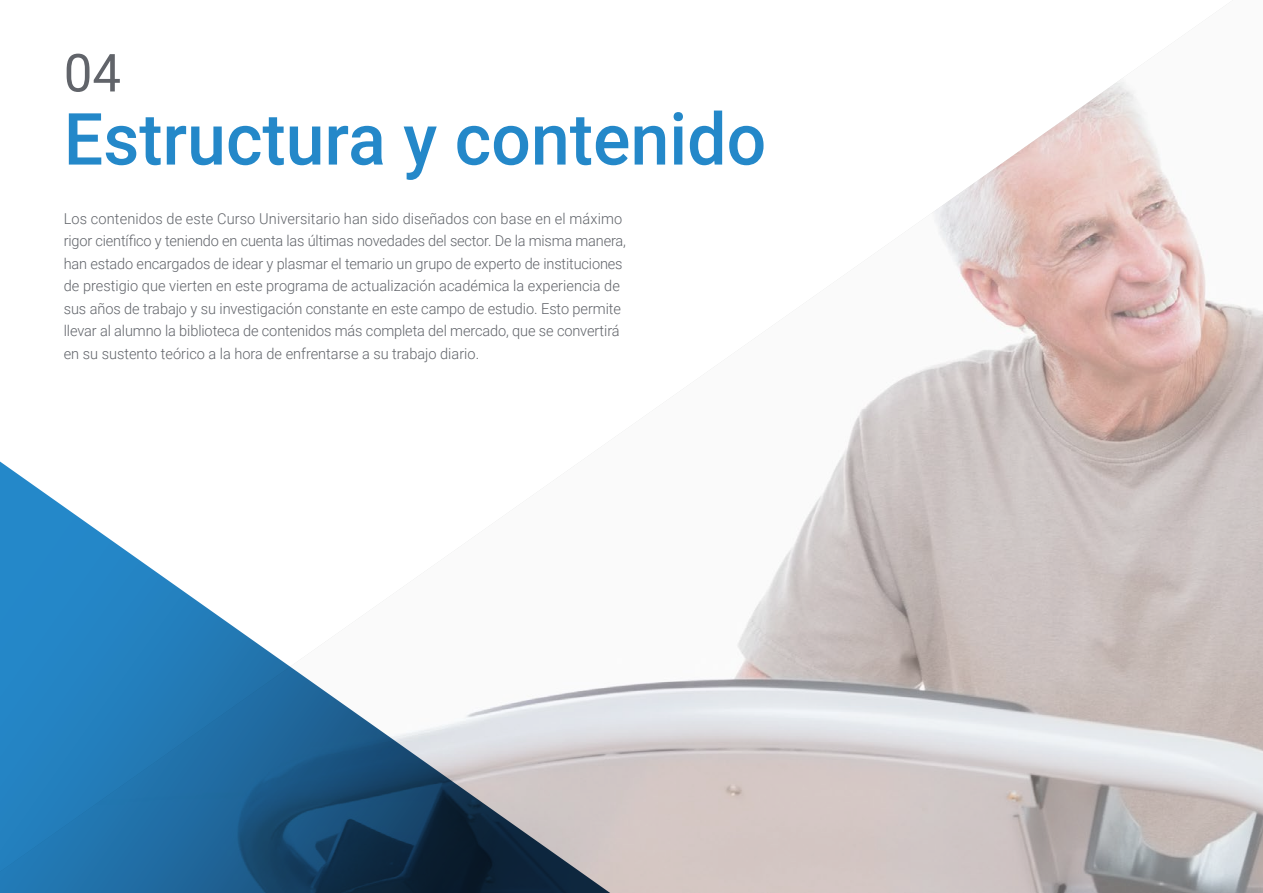
<style>
.page{position:relative;width:1263px;height:893px;background:#fff}
.page>*{position:absolute;margin:0;border:0;box-sizing:border-box;transform-origin:0 0}
.t1{font:500 72px "Roboto";color:#2488c9}
.t2{font:52.5px "Roboto";color:#61646a}
.t3{font:300 15px/22.5px "Roboto";letter-spacing:-.005em;color:#61646a}
</style>
<div class="page">
<img style="left:640px;top:19px;width:623px;height:874px">
<svg style="left:0;top:461px;width:640px;height:432px"></svg>
<h2 class="t2" style="left:64px;top:36px;width:59px">04</h2>
<h1 class="t1" style="left:64px;top:89px;width:704px">Estructura y contenido</h1>
<p class="t3" style="left:64px;top:207px;width:564px">Los contenidos de este Curso Universitario han sido diseñados con base en el máximo rigor científico y teniendo en cuenta las últimas novedades del sector. De la misma manera, han estado encargados de idear y plasmar el temario un grupo de experto de instituciones de prestigio que vierten en este programa de actualización académica la experiencia de sus años de trabajo y su investigación constante en este campo de estudio. Esto permite llevar al alumno la biblioteca de contenidos más completa del mercado, que se convertirá en su sustento teórico a la hora de enfrentarse a su trabajo diario.</p>
</div>
